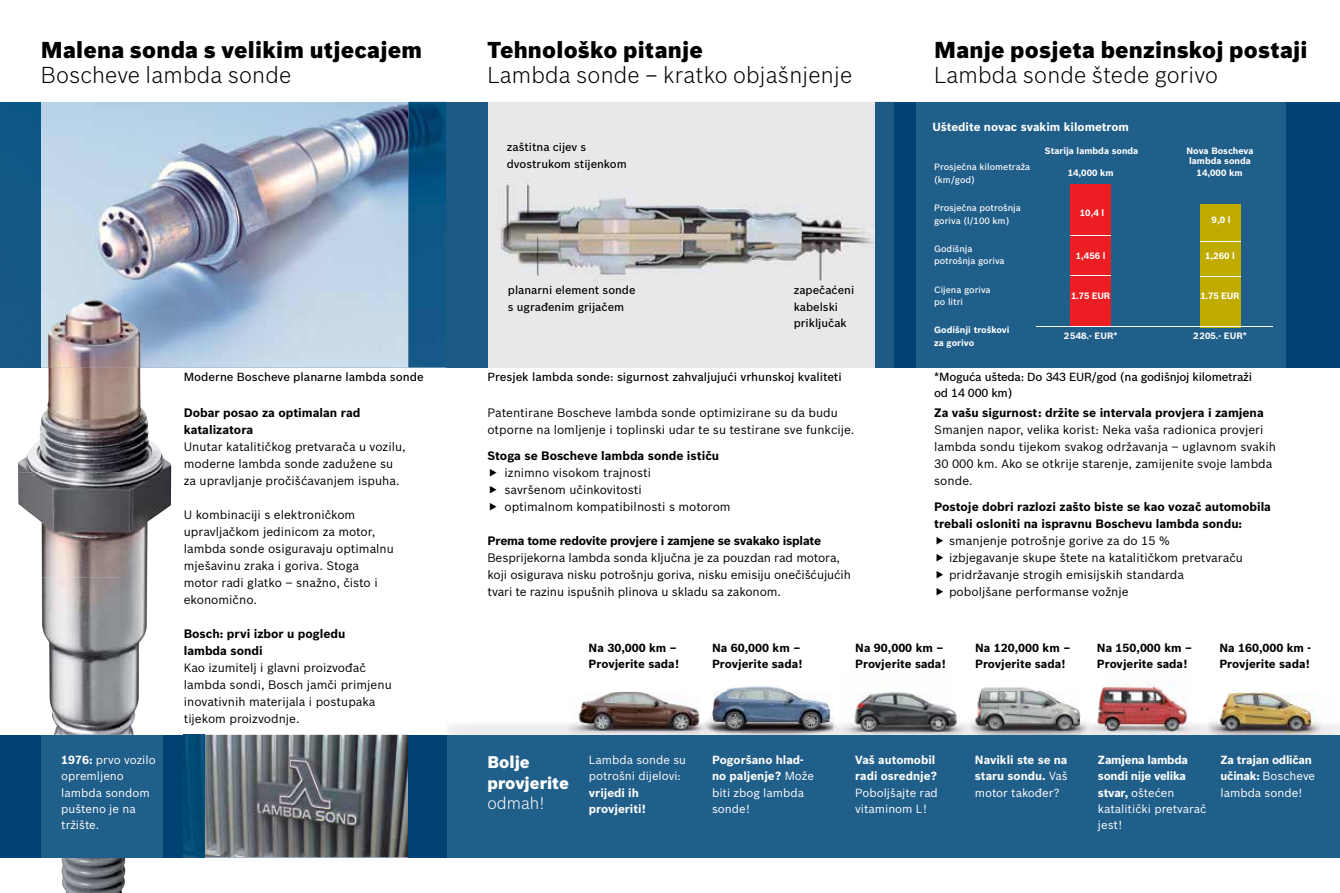
<style>
.page{position:relative;width:1340px;height:893px;background:#fff}
.page>*{position:absolute;margin:0;border:0;box-sizing:border-box;transform-origin:0 0}
.t1{font:900 22.5px "Bosch Sans";letter-spacing:.01em;color:#000}
.t2{font:300 22.5px "Bosch Sans";letter-spacing:.01em;color:#000}
.t3{font:900 16.5px/20.4px "Bosch Sans";color:#fff}
.t4{font:300 16.5px "Bosch Sans";color:#fff}
.t5{font:12px/17px "Bosch Sans";color:#000}
.t6{font:700 12px/17px "Bosch Sans";color:#000}
.t7{font:700 12px "Bosch Sans";letter-spacing:-.02em;color:#000}
.t8{font:700 11.55px/16.4px "Bosch Sans";color:#fff}
.t9{font:700 11.55px/16.4px "Bosch Sans";color:#000}
.t10{font:11.55px/16.4px "Bosch Sans";color:#fff}
.t11{font:700 11.55px/16.4px "Bosch Sans";letter-spacing:-.02em;color:#fff}
.t12{font:500 11.55px "Bosch Sans";color:#000}
.t13{font:500 11.55px/16.4px "Bosch Sans";letter-spacing:-.02em;color:#000}
.t14{font:500 11.25px/16.4px "Bosch Sans";color:#000}
.t15{font:700 9px/10.2px "Bosch Sans";color:#fff;text-align:center}
.t16{font:500 9px/12.8px "Bosch Sans";color:#fff}
.s1{font-weight:700}
.s2{font-weight:400}
</style>
<div class="page">
<div style="left:894px;top:102px;width:445px;height:265px;background:#215f8b"></div>
<img style="left:0;top:102px;width:408px;height:265px">
<img style="left:18px;top:367px;width:102px;height:211px">
<img style="left:120px;top:367px;width:51px;height:263px">
<img style="left:42px;top:577px;width:78px;height:106px">
<img style="left:120px;top:630px;width:26px;height:105px">
<img style="left:49px;top:683px;width:71px;height:52px">
<img style="left:61px;top:857px;width:65px;height:36px">
<img style="left:48px;top:300px;width:92px;height:67px">
<img style="left:713px;top:686px;width:78px;height:7px">
<img style="left:564px;top:692px;width:136px;height:43px">
<img style="left:841px;top:692px;width:139px;height:43px">
<img style="left:980px;top:687px;width:62px;height:5px">
<img style="left:980px;top:692px;width:101px;height:43px">
<img style="left:1097px;top:680px;width:92px;height:42px">
<img style="left:1081px;top:722px;width:119px;height:13px">
<img style="left:713px;top:693px;width:121px;height:42px">
<img style="left:707px;top:711px;width:6px;height:11px">
<svg style="left:700px;top:722px;width:13px;height:13px"></svg>
<svg style="left:834px;top:722px;width:7px;height:13px"></svg>
<img style="left:1200px;top:690px;width:137px;height:45px">
<svg style="left:487px;top:102px;width:388px;height:265px;background:#d9d9d9"></svg>
<svg style="left:408px;top:102px;width:38px;height:265px;background:#0d5481"></svg>
<div style="left:446px;top:102px;width:41px;height:265px;background:#1e5984"></div>
<div style="left:0;top:735px;width:1339px;height:122px;background:#215f8b"></div>
<img style="left:204px;top:735px;width:204px;height:122px">
<div style="left:408px;top:735px;width:39px;height:122px;background:#004372"></div>
<div style="left:163px;top:735px;width:21px;height:122px;background:#004372"></div>
<img style="left:184px;top:735px;width:20px;height:122px">
<div style="left:1286px;top:102px;width:53px;height:265px;background:#004372"></div>
<svg style="left:893px;top:102px;width:1px;height:265px"></svg>
<div style="left:894px;top:102px;width:21px;height:265px;background:#004372"></div>
<div style="left:875px;top:102px;width:18px;height:265px;background:#1e5984"></div>
<div style="left:0;top:735px;width:41px;height:122px;background:#004372"></div>
<div style="left:1070px;top:184px;width:41px;height:143px;background:#ed1d24"></div>
<hr style="left:1070px;top:275px;width:41px;height:1px;background:#fff">
<hr style="left:1070px;top:235px;width:41px;height:1px;background:#fff">
<div style="left:1199px;top:204px;width:41px;height:123px;background:#c0ac00"></div>
<hr style="left:1199px;top:241px;width:41px;height:1px;background:#fff">
<hr style="left:1199px;top:276px;width:41px;height:1px;background:#fff">
<hr style="left:1036px;top:326px;width:236px;height:1px;background:#fff">
<h1 class="t1" style="left:41px;top:32px;width:383px">Malena sonda s velikim utjecajem</h1>
<h1 class="t2" style="left:41px;top:59px;width:252px">Boscheve lambda sonde</h1>
<p class="t12" style="left:184px;top:369px;width:241px">Moderne Boscheve planarne lambda sonde</p>
<p class="t6" style="left:184px;top:404px;width:178px">Dobar posao za optimalan rad katalizatora</p>
<p class="t5" style="left:184px;top:438px;width:223px">Unutar katalitičkog pretvarača u vozilu, moderne lambda sonde zadužene su za upravljanje pročišćavanjem ispuha.</p>
<p class="t5" style="left:184px;top:506px;width:212px">U kombinaciji s elektroničkom upravljačkom jedinicom za motor, lambda sonde osiguravaju optimalnu mješavinu zraka i goriva. Stoga motor radi glatko – snažno, čisto i ekonomično.</p>
<p class="t6" style="left:184px;top:625px;width:163px">Bosch: prvi izbor u pogledu lambda sondi</p>
<p class="t5" style="left:184px;top:659px;width:209px">Kao izumitelj i glavni proizvođač lambda sondi, Bosch jamči primjenu inovativnih materijala i postupaka tijekom proizvodnje.</p>
<h1 class="t1" style="left:487px;top:32px;width:217px">Tehnološko pitanje</h1>
<h1 class="t2" style="left:487px;top:59px;width:366px">Lambda sonde – kratko objašnjenje</h1>
<p class="t14" style="left:507px;top:138px;width:121px">zaštitna cijev s dvostrukom stijenkom</p>
<p class="t14" style="left:508px;top:281px;width:129px">planarni element sonde s ugrađenim grijačem</p>
<p class="t14" style="left:793px;top:281px;width:62px">zapečaćeni kabelski priključak</p>
<p class="t12" style="left:487px;top:369px;width:356px">Presjek lambda sonde: sigurnost zahvaljujući vrhunskoj kvaliteti</p>
<p class="t5" style="left:487px;top:404px;width:368px">Patentirane Boscheve lambda sonde optimizirane su da budu otporne na lomljenje i toplinski udar te su testirane sve funkcije.</p>
<p class="t6" style="left:487px;top:447px;width:233px">Stoga se Boscheve lambda sonde ističu</p>
<p class="t5" style="left:504px;top:464px;width:228px">iznimno visokom trajnosti<br>savršenom učinkovitosti<br>optimalnom kompatibilnosti s motorom</p>
<p class="t7" style="left:487px;top:532px;width:335px">Prema tome redovite provjere i zamjene se svakako isplate</p>
<p class="t5" style="left:487px;top:549px;width:365px">Besprijekorna lambda sonda ključna je za pouzdan rad motora, koji osigurava nisku potrošnju goriva, nisku emisiju onečišćujućih tvari te razinu ispušnih plinova u skladu sa zakonom.</p>
<h1 class="t1" style="left:934px;top:32px;width:375px">Manje posjeta benzinskoj postaji</h1>
<h1 class="t2" style="left:934px;top:59px;width:285px">Lambda sonde štede gorivo</h1>
<p class="t8" style="left:932px;top:118px;width:198px">Uštedite novac svakim kilometrom</p>
<p class="t15" style="left:1044px;top:145px;width:95px">Starija lambda sonda</p>
<p class="t15" style="left:1186px;top:145px;width:69px">Nova Boscheva lambda sonda</p>
<p class="t16" style="left:934px;top:160px;width:97px">Prosječna kilometraža (km/god)</p>
<p class="t16" style="left:934px;top:201px;width:88px">Prosječna potrošnja goriva (l/100 km)</p>
<p class="t16" style="left:934px;top:242px;width:72px">Godišnja potrošnja goriva</p>
<p class="t16" style="left:934px;top:282px;width:58px">Cijena goriva po litri</p>
<p class="t15" style="left:934px;top:323px;width:77px;line-height:12.8px;text-align:left">Godišnji troškovi za gorivo</p>
<p class="t13" style="left:934px;top:368px;width:319px">*Moguća ušteda: Do 343 EUR/god (na godišnjoj kilometraži od 14 000 km)</p>
<p class="t15" style="left:1067px;top:167px;width:47px">14,000 km</p>
<p class="t15" style="left:1196px;top:167px;width:47px">14,000 km</p>
<p class="t15" style="left:1079px;top:207px;width:26px">10,4 l</p>
<p class="t15" style="left:1211px;top:214px;width:20px">9,0 l</p>
<p class="t15" style="left:1075px;top:250px;width:31px">1,456 l</p>
<p class="t15" style="left:1071px;top:290px;width:41px">1.75 EUR</p>
<p class="t15" style="left:1205px;top:250px;width:31px">1,260 l</p>
<p class="t15" style="left:1200px;top:290px;width:41px">1.75 EUR</p>
<p class="t15" style="left:1063px;top:330px;width:55px">2 548.- EUR*</p>
<p class="t15" style="left:1192px;top:330px;width:55px">2 205.- EUR*</p>
<p class="t6" style="left:934px;top:404px;width:331px">Za vašu sigurnost: držite se intervala provjera i zamjena</p>
<p class="t5" style="left:934px;top:421px;width:343px">Smanjen napor, velika korist: Neka vaša radionica provjeri lambda sondu tijekom svakog održavanja – uglavnom svakih 30 000 km. Ako se otkrije starenje, zamijenite svoje lambda sonde.</p>
<p class="t6" style="left:934px;top:497px;width:338px">Postoje dobri razlozi zašto biste se kao vozač automobila trebali osloniti na ispravnu Boschevu lambda sondu:</p>
<p class="t5" style="left:949px;top:531px;width:295px">smanjenje potrošnje gorive za do 15 %<br>izbjegavanje skupe štete na katalitičkom pretvaraču pridržavanje strogih emisijskih standarda poboljšane performanse vožnje</p>
<p class="t9" style="left:588px;top:639px;width:92px">Na 30,000 km –<br>Provjerite sada!</p>
<p class="t9" style="left:975px;top:639px;width:97px">Na 120,000 km –<br>Provjerite sada!</p>
<p class="t9" style="left:712px;top:639px;width:92px">Na 60,000 km –<br>Provjerite sada!</p>
<p class="t9" style="left:1096px;top:639px;width:97px">Na 150,000 km –<br>Provjerite sada!</p>
<p class="t9" style="left:855px;top:639px;width:92px">Na 90,000 km –<br>Provjerite sada!</p>
<p class="t9" style="left:1219px;top:639px;width:93px">Na 160,000 km -<br>Provjerite sada!</p>
<p class="t10" style="left:61px;top:751px;width:96px"><span class="s1">1976:</span> prvo vozilo opremljeno lambda sondom pušteno je na tržište.</p>
<h2 class="t3" style="left:487px;top:751px;width:83px">Bolje provjerite</h2>
<h2 class="t4" style="left:487px;top:791px;width:58px">odmah!</h2>
<p class="t10" style="left:589px;top:751px;width:99px">Lambda sonde su potrošni dijelovi:</p>
<p class="t8" style="left:589px;top:783px;width:58px">vrijedi ih provjeriti!</p>
<p class="t8" style="left:974px;top:751px;width:94px;text-align:justify">Navikli ste se na staru sondu. <span class="s2">Vaš motor također?</span></p>
<p class="t8" style="left:712px;top:751px;width:103px">Pogoršano hlad&shy;no paljenje? <span class="s2">Može biti zbog lambda sonde!</span></p>
<p class="t11" style="left:1097px;top:751px;width:110px">Zamjena lambda sondi nije velika stvar, <span class="s2">oštećen katalitički pretvarač jest!</span></p>
<p class="t8" style="left:855px;top:751px;width:83px">Vaš automobil radi osrednje?</p>
<p class="t10" style="left:855px;top:783px;width:84px">Poboljšajte rad vitaminom L!</p>
<p class="t11" style="left:1220px;top:751px;width:96px">Za trajan odličan učinak: <span class="s2">Boscheve lambda sonde!</span></p>
</div>
